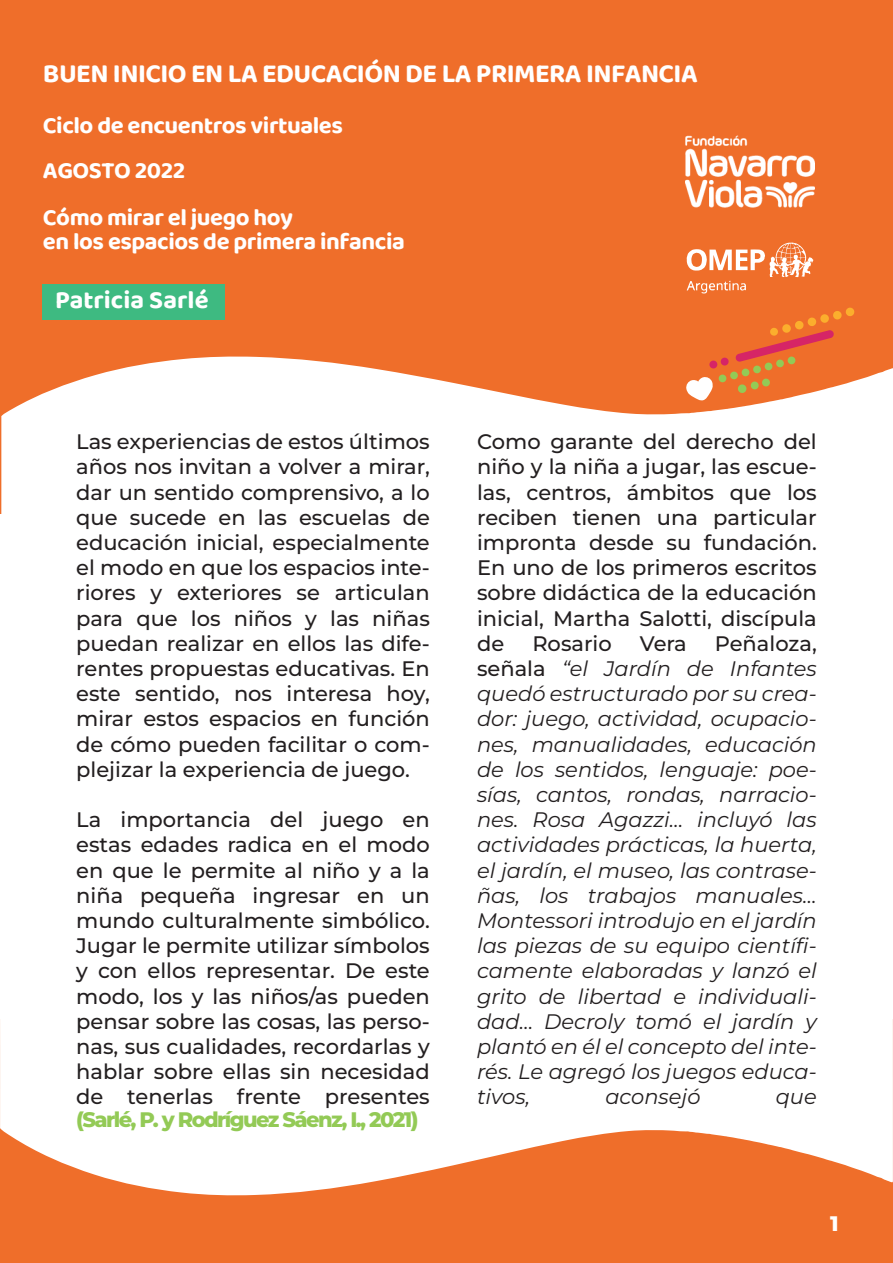
<style>
.page{position:relative;width:893px;height:1263px;background:#fff}
.page>*{position:absolute;margin:0;border:0;box-sizing:border-box;transform-origin:0 0}
.t1{font:27px "Baloo 2";letter-spacing:-.02em;color:#fff}
.t2{font:25.5px "Baloo 2";color:#fff}
.t3{font:24px/47px "Baloo 2";letter-spacing:-.02em;color:#fff}
.t4{font:500 21px/25.2px "Montserrat";color:#231f20;text-align:justify}
.t5{font:italic 100 21px/25.2px "Montserrat";color:#231f20;text-align:justify}
.t6{font:800 21px "Montserrat";letter-spacing:-.075em;color:#93ca56}
.t7{font:800 21px "Montserrat";color:#fff}
.s1{font-weight:500;font-style:normal}
</style>
<div class="page">
<div style="left:0;top:1020px;width:893px;height:243px;background:#ef6e2a"></div>
<div style="left:0;top:0;width:893px;height:514px;background:#ef6e2a"></div>
<div style="left:42px;top:284px;width:183px;height:36px;background:#3eba81"></div>
<svg style="left:0;top:1019px;width:893px;height:177px;fill:#fff"></svg>
<svg style="left:686px;top:242px;width:127px;height:51px"></svg>
<svg style="left:736px;top:307px;width:119px;height:49px"></svg>
<svg style="left:1px;top:356px;width:892px;height:158px;fill:#fff"></svg>
<img style="left:685px;top:135px;width:130px;height:73px">
<p class="t1" style="left:43px;top:54px;width:656px">BUEN INICIO EN LA EDUCACIÓN DE LA PRIMERA INFANCIA</p>
<p class="t3" style="left:43px;top:103px;width:301px">Ciclo de encuentros virtuales</p>
<p class="t3" style="left:43px;top:148px;width:252px">AGOSTO 2022<br>Cómo mirar el juego hoy</p>
<p class="t3" style="left:43px;top:218px;width:363px">en los espacios de primera infancia</p>
<p class="t2" style="left:55px;top:282px;width:155px">Patricia Sarlé</p>
<p class="t4" style="left:76px;top:428px;width:355px">Las experiencias de estos últimos años nos invitan a volver a mirar, dar un sentido comprensivo, a lo que sucede en las escuelas de educación inicial, especialmente el modo en que los espacios inte&shy;riores y exteriores se articulan para que los niños y las niñas puedan realizar en ellos las dife&shy;rentes propuestas educativas. En este sentido, nos interesa hoy, mirar estos espacios en función de cómo pueden facilitar o com&shy;plejizar la experiencia de juego.</p>
<p class="t4" style="left:76px;top:806px;width:355px">La importancia del juego en estas edades radica en el modo en que le permite al niño y a la niña pequeña ingresar en un mundo culturalmente simbólico.<br>Jugar le permite utilizar símbolos y con ellos representar. De este modo, los y las niños/as pueden pensar sobre las cosas, las perso&shy;nas, sus cualidades, recordarlas y hablar sobre ellas sin necesidad de tenerlas frente presentes</p>
<p class="t6" style="left:76px;top:1105px;width:344px">(Sarlé, P. y Rodríguez Sáenz, I., 2021)</p>
<p class="t4" style="left:477px;top:428px;width:341px">Como garante del derecho del niño y la niña a jugar, las escue&shy;las, centros, ámbitos que los reciben tienen una particular impronta desde su fundación.<br>En uno de los primeros escritos sobre didáctica de la educación inicial, Martha Salotti, discípula de</p>
<p class="t4" style="left:532px;top:630px;width:81px">Rosario</p>
<p class="t4" style="left:640px;top:630px;width:48px">Vera</p>
<p class="t5" style="left:477px;top:630px;width:341px;text-indent:238px"><span class="s1">Peñaloza, señala</span> “el Jardín de Infantes quedó estructurado por su crea&shy;dor: juego, actividad, ocupacio&shy;nes, manualidades, educación de los sentidos, lenguaje: poe&shy;sías, cantos, rondas, narracio&shy;nes. Rosa Agazzi… incluyó las actividades prácticas, la huerta, el jardín, el museo, las contrase&shy;ñas, los trabajos manuales… Montessori introdujo en el jardín las piezas de su equipo científi&shy;camente elaboradas y lanzó el grito de libertad e individuali&shy;dad… Decroly tomó el jardín y plantó en él el concepto del inte&shy;rés. Le agregó los juegos educa&shy;tivos,</p>
<p class="t5" style="left:605px;top:1084px;width:97px">aconsejó</p>
<p class="t5" style="left:776px;top:1084px;width:43px">que</p>
<p class="t7" style="left:830px;top:1209px;width:10px">1</p>
</div>
